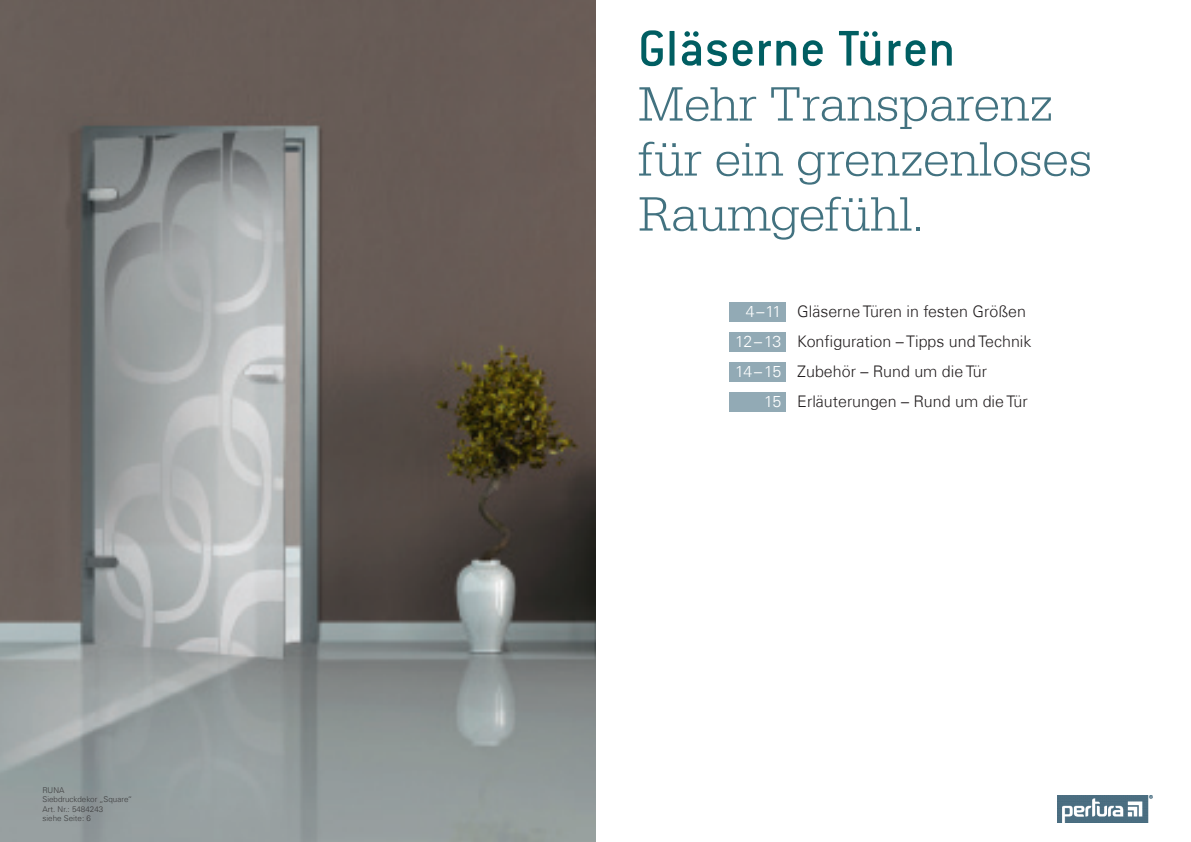
<style>
.page{position:relative;width:1191px;height:842px;background:#fff}
.page>*{position:absolute;margin:0;border:0;box-sizing:border-box;transform-origin:0 0}
.t1{font:500 55px "Conduit ITC Pro";letter-spacing:.005em;color:#005e62}
.t2{font:300 50px/55px "Serifa";color:#427280}
.t3{font:300 16px/30px "Univers Com 45";color:#231f20}
.t4{font:300 16px/30px "Univers Com 45";letter-spacing:-.05em;color:#fff;text-align:right}
.t5{font:300 8px/9.6px "Univers Com 45";color:#3e3e3f}
</style>
<div class="page">
<img style="left:0;top:0;width:595px;height:842px">
<div style="left:729px;top:392px;width:57px;height:19px;background:#92aab5"></div>
<div style="left:729px;top:362px;width:57px;height:19px;background:#92aab5"></div>
<div style="left:729px;top:332px;width:57px;height:19px;background:#92aab5"></div>
<div style="left:729px;top:302px;width:57px;height:19px;background:#92aab5"></div>
<img style="left:1057px;top:795px;width:95px;height:27px">
<p class="t5" style="left:42px;top:785px;width:91px">RUNA<br>Siebdruckdekor „Square“<br>Art. Nr.: 5484243<br>siehe Seite: 6</p>
<h1 class="t1" style="left:638px;top:18px;width:319px">Gläserne Türen</h1>
<h2 class="t2" style="left:638px;top:77px;width:455px">Mehr Transparenz für ein grenzenloses<br>Raumgefühl.</h2>
<p class="t4" style="left:735px;top:297px;width:47px">4–11<br>12–13<br>14–15<br>15</p>
<p class="t3" style="left:797px;top:297px;width:236px">Gläserne Türen in festen Größen<br>Konfiguration – Tipps und Technik<br>Zubehör – Rund um die Tür<br>Erläuterungen – Rund um die Tür</p>
</div>
